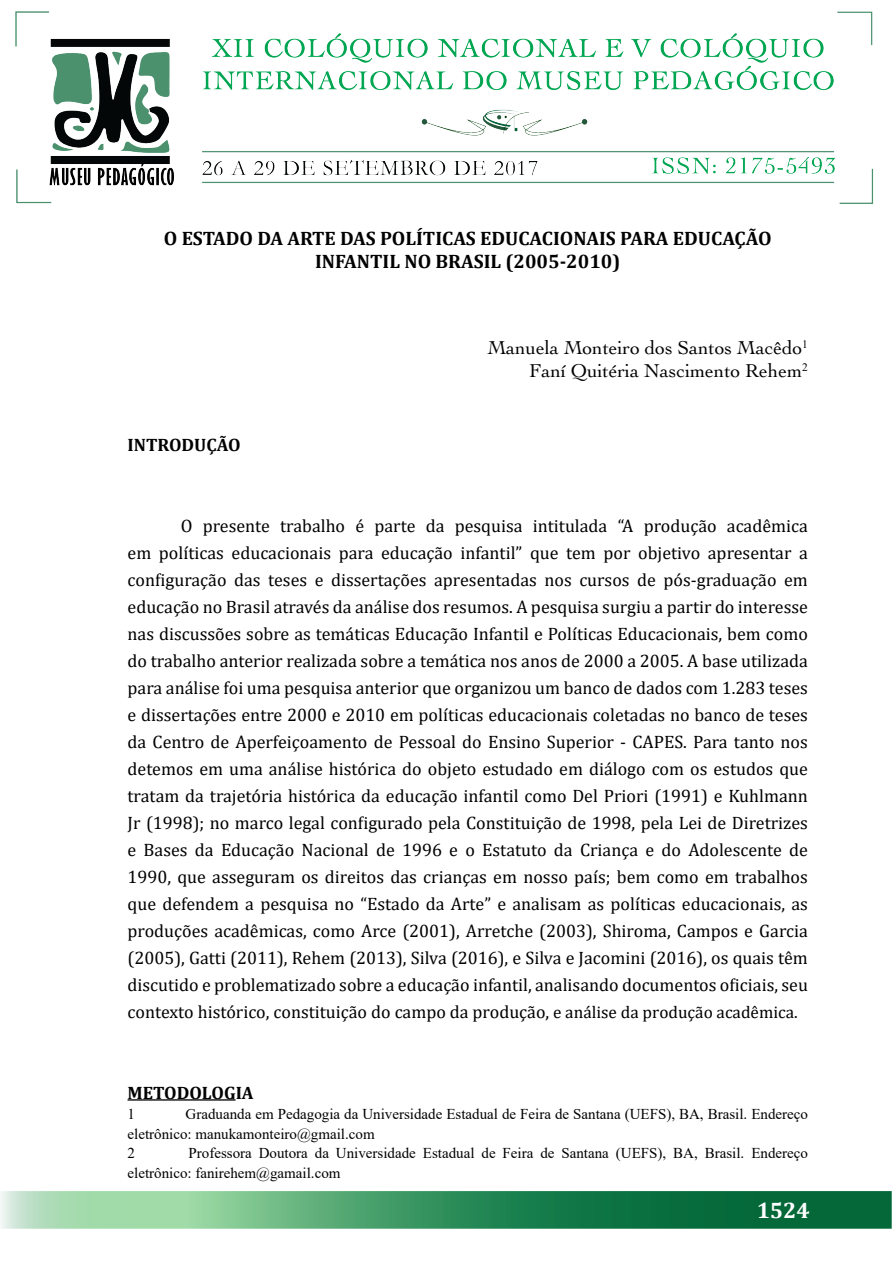
<style>
.page{position:relative;width:893px;height:1263px;background:#fff}
.page>*{position:absolute;margin:0;border:0;box-sizing:border-box;transform-origin:0 0}
.t1{font:700 22.5px "Cambria";color:#fff}
.t2{font:700 19.5px/23.4px "Cambria";color:#000;text-align:center}
.t3{font:19.5px/23.4px "Cochin LT";color:#000;text-align:right}
.t4{font:18px/27px "Cambria";color:#000;text-align:justify}
.t5{font:700 18px "Cambria";color:#000}
.t6{font:15px/19.5px "Times New Roman";color:#000}
.s1{font-size:17.25px}
</style>
<div class="page">
<img style="left:1px;top:11px;width:890px;height:1218px">
<hr style="left:128px;top:1099px;width:108px;height:2px;background:#231f20">
<p class="t2" style="left:164px;top:226px;width:609px">O ESTADO DA ARTE DAS POLÍTICAS EDUCACIONAIS PARA EDUCAÇÃO<br>INFANTIL NO BRASIL (2005-2010)</p>
<p class="t5" style="left:128px;top:432px;width:115px">INTRODUÇÃO</p>
<p class="t3" style="left:487px;top:336px;width:322px">Manuela Monteiro dos Santos Macêdo<sup>1<br></sup>Faní Quitéria Nascimento Rehem<sup>2</sup></p>
<p class="t4" style="left:128px;top:512px;width:682px;text-indent:53px">O presente trabalho é parte da pesquisa intitulada “A produção acadêmica em políticas educacionais para educação infantil” que tem por objetivo apresentar a configuração das teses e dissertações apresentadas nos cursos de pós-graduação em educação no Brasil através da análise dos resumos. A pesquisa surgiu a partir do interesse nas discussões sobre as temáticas Educação Infantil e Políticas Educacionais, bem como do trabalho anterior realizada sobre a temática nos anos de 2000 a 2005. A base utilizada para análise foi uma pesquisa anterior que organizou um banco de dados com 1.283 teses e dissertações entre 2000 e 2010 em políticas educacionais coletadas no banco de teses da Centro de Aperfeiçoamento de Pessoal do Ensino Superior - CAPES. Para tanto nos detemos em uma análise histórica do objeto estudado em diálogo com os estudos que tratam da trajetória histórica da educação infantil como Del Priori (1991) e Kuhlmann Jr (1998); no marco legal configurado pela Constituição de 1998, pela Lei de Diretrizes e Bases da Educação Nacional de 1996 e o Estatuto da Criança e do Adolescente de 1990, que asseguram os direitos das crianças em nosso país; bem como em trabalhos que defendem a pesquisa no “Estado da Arte” e analisam as políticas educacionais, as produções acadêmicas, como Arce (2001), Arretche (2003), Shiroma, Campos e Garcia (2005), Gatti (2011), Rehem (2013), Silva (2016), e Silva e Jacomini (2016), os quais têm discutido e problematizado sobre a educação infantil, analisando documentos oficiais, seu contexto histórico, constituição do campo da produção, <span class="s1">e análise da produção acadêmica.</span></p>
<p class="t5" style="left:128px;top:1080px;width:128px">METODOLOGIA</p>
<p class="t6" style="left:128px;top:1104px;width:9px">1</p>
<p class="t6" style="left:128px;top:1104px;width:682px;text-indent:58px">Graduanda em Pedagogia da Universidade Estadual de Feira de Santana (UEFS), BA, Brasil. Endereço eletrônico: manukamonteiro@gmail.com<br>2</p>
<p class="t6" style="left:128px;top:1143px;width:682px;text-indent:61px">Professora Doutora da Universidade Estadual de Feira de Santana (UEFS), BA, Brasil. Endereço eletrônico: fanirehem@gamail.com</p>
<p class="t1" style="left:757px;top:1195px;width:55px">1524</p>
</div>
